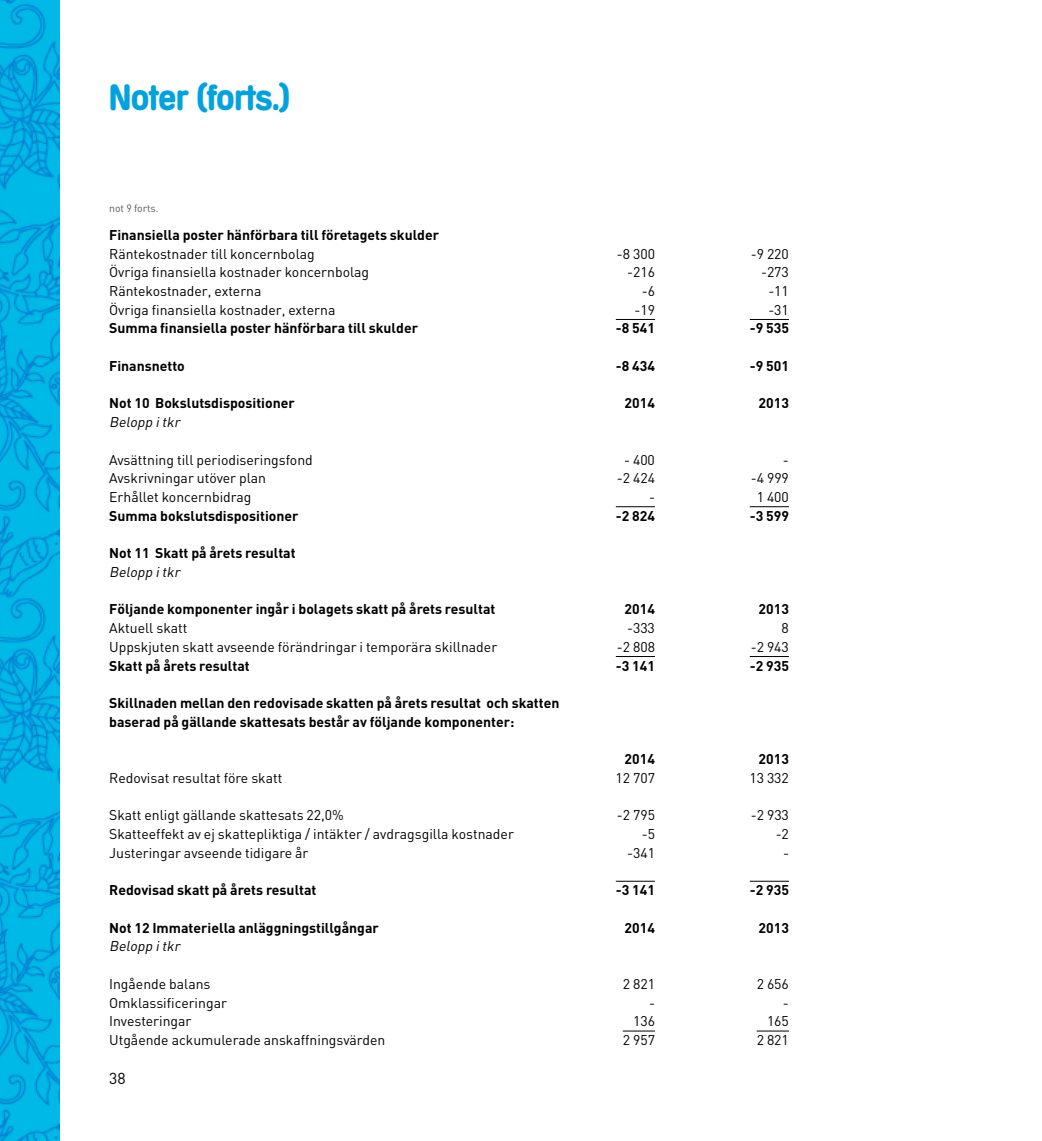
<style>
.page{position:relative;width:1042px;height:1141px;background:#fff}
.page>*{position:absolute;margin:0;border:0;box-sizing:border-box;transform-origin:0 0}
.t1{font:700 35px "Mercedes Serial";color:#00a2df}
.t2{font:15.75px "DIN";color:#000}
.t3{font:14px "DIN";color:#000}
.t4{font:700 14px/18.7px "DIN";color:#000}
.t5{font:italic 14px "DIN";color:#000}
.t6{font:10.5px "DIN";color:#575756}
</style>
<div class="page">
<img style="left:0;top:0;width:60px;height:1141px">
<hr style="left:616px;top:319px;width:39px;height:1px;background:#000">
<hr style="left:750px;top:319px;width:39px;height:1px;background:#000">
<hr style="left:616px;top:506px;width:39px;height:1px;background:#000">
<hr style="left:750px;top:506px;width:39px;height:1px;background:#000">
<hr style="left:616px;top:656px;width:39px;height:1px;background:#000">
<hr style="left:750px;top:656px;width:39px;height:1px;background:#000">
<hr style="left:616px;top:881px;width:39px;height:1px;background:#000">
<hr style="left:750px;top:881px;width:39px;height:1px;background:#000">
<hr style="left:623px;top:1031px;width:32px;height:1px;background:#000">
<hr style="left:757px;top:1031px;width:32px;height:1px;background:#000">
<h1 class="t1" style="left:109px;top:76px;width:182px">Noter (forts.)</h1>
<p class="t6" style="left:109px;top:202px;width:51px">not 9 forts.</p>
<p class="t4" style="left:109px;top:225px;width:331px">Finansiella poster hänförbara till företagets skulder</p>
<p class="t3" style="left:109px;top:245px;width:207px">Räntekostnader till koncernbolag</p>
<p class="t3" style="left:617px;top:245px;width:40px">-8 300</p>
<p class="t3" style="left:751px;top:245px;width:40px">-9 220</p>
<p class="t3" style="left:109px;top:263px;width:261px">Övriga finansiella kostnader koncernbolag</p>
<p class="t3" style="left:627px;top:263px;width:29px">-216</p>
<p class="t3" style="left:761px;top:263px;width:29px">-273</p>
<p class="t3" style="left:109px;top:282px;width:154px">Räntekostnader, externa</p>
<p class="t3" style="left:642px;top:282px;width:15px">-6</p>
<p class="t3" style="left:768px;top:282px;width:22px">-11</p>
<p class="t3" style="left:109px;top:301px;width:228px">Övriga finansiella kostnader, externa</p>
<p class="t3" style="left:634px;top:301px;width:22px">-19</p>
<p class="t3" style="left:768px;top:301px;width:22px">-31</p>
<p class="t4" style="left:109px;top:318px;width:310px">Summa finansiella poster hänförbara till skulder</p>
<p class="t4" style="left:616px;top:318px;width:41px">-8 541</p>
<p class="t4" style="left:750px;top:318px;width:41px">-9 535</p>
<p class="t4" style="left:109px;top:356px;width:77px">Finansnetto</p>
<p class="t4" style="left:616px;top:356px;width:41px">-8 434</p>
<p class="t4" style="left:750px;top:356px;width:41px">-9 501</p>
<p class="t4" style="left:109px;top:393px;width:187px">Not 10 Bokslutsdispositioner</p>
<p class="t4" style="left:624px;top:393px;width:32px">2014</p>
<p class="t4" style="left:758px;top:393px;width:32px">2013</p>
<p class="t5" style="left:109px;top:413px;width:75px">Belopp itkr</p>
<p class="t3" style="left:109px;top:451px;width:205px">Avsättning till periodiseringsfond</p>
<p class="t3" style="left:624px;top:451px;width:32px">- 400</p>
<p class="t3" style="left:783px;top:451px;width:7px">-</p>
<p class="t3" style="left:109px;top:469px;width:158px">Avskrivningar utöver plan</p>
<p class="t3" style="left:617px;top:469px;width:40px">-2 424</p>
<p class="t3" style="left:751px;top:469px;width:40px">-4 999</p>
<p class="t3" style="left:109px;top:488px;width:144px">Erhållet koncernbidrag</p>
<p class="t3" style="left:649px;top:488px;width:7px">-</p>
<p class="t3" style="left:757px;top:488px;width:34px">1 400</p>
<p class="t4" style="left:109px;top:506px;width:191px">Summa bokslutsdispositioner</p>
<p class="t4" style="left:616px;top:506px;width:41px">-2 824</p>
<p class="t4" style="left:750px;top:506px;width:41px">-3 599</p>
<p class="t4" style="left:109px;top:543px;width:188px">Not 11 Skatt på årets resultat</p>
<p class="t5" style="left:109px;top:563px;width:75px">Belopp itkr</p>
<p class="t4" style="left:109px;top:599px;width:388px">Följande komponenter ingår i bolagets skatt på årets resultat</p>
<p class="t4" style="left:624px;top:599px;width:32px">2014</p>
<p class="t4" style="left:758px;top:599px;width:32px">2013</p>
<p class="t3" style="left:109px;top:619px;width:80px">Aktuell skatt</p>
<p class="t3" style="left:627px;top:619px;width:29px">-333</p>
<p class="t3" style="left:781px;top:619px;width:9px">8</p>
<p class="t3" style="left:109px;top:638px;width:390px">Uppskjuten skatt avseende förändringar i temporära skillnader</p>
<p class="t3" style="left:617px;top:638px;width:40px">-2 808</p>
<p class="t3" style="left:751px;top:638px;width:40px">-2 943</p>
<p class="t4" style="left:109px;top:655px;width:142px">Skatt på årets resultat</p>
<p class="t4" style="left:616px;top:655px;width:41px">-3 141</p>
<p class="t4" style="left:750px;top:655px;width:41px">-2 935</p>
<p class="t4" style="left:109px;top:693px;width:452px">Skillnaden mellan den redovisade skatten på årets resultat och skatten baserad på gällande skattesats består av följande komponenter:</p>
<p class="t4" style="left:624px;top:749px;width:32px">2014</p>
<p class="t4" style="left:758px;top:749px;width:32px">2013</p>
<p class="t3" style="left:109px;top:769px;width:175px">Redovisat resultat före skatt</p>
<p class="t3" style="left:615px;top:769px;width:41px">12 707</p>
<p class="t3" style="left:749px;top:769px;width:41px">13 332</p>
<p class="t3" style="left:109px;top:806px;width:236px">Skatt enligt gällande skattesats 22,0%</p>
<p class="t3" style="left:617px;top:806px;width:40px">-2 795</p>
<p class="t3" style="left:751px;top:806px;width:40px">-2 933</p>
<p class="t3" style="left:109px;top:825px;width:406px">Skatteeffekt av ej skattepliktiga / intäkter / avdragsgilla kostnader</p>
<p class="t3" style="left:642px;top:825px;width:15px">-5</p>
<p class="t3" style="left:775px;top:825px;width:15px">-2</p>
<p class="t3" style="left:109px;top:844px;width:201px">Justeringar avseende tidigare år</p>
<p class="t3" style="left:627px;top:844px;width:29px">-341</p>
<p class="t3" style="left:783px;top:844px;width:7px">-</p>
<p class="t4" style="left:109px;top:880px;width:209px">Redovisad skatt på årets resultat</p>
<p class="t4" style="left:616px;top:880px;width:41px">-3 141</p>
<p class="t4" style="left:750px;top:880px;width:41px">-2 935</p>
<p class="t4" style="left:109px;top:918px;width:271px">Not 12 Immateriella anläggningstillgångar</p>
<p class="t4" style="left:624px;top:918px;width:32px">2014</p>
<p class="t4" style="left:758px;top:918px;width:32px">2013</p>
<p class="t5" style="left:109px;top:938px;width:75px">Belopp itkr</p>
<p class="t3" style="left:109px;top:975px;width:103px">Ingående balans</p>
<p class="t3" style="left:623px;top:975px;width:34px">2 821</p>
<p class="t3" style="left:757px;top:975px;width:34px">2 656</p>
<p class="t3" style="left:109px;top:994px;width:119px">Omklassificeringar</p>
<p class="t3" style="left:649px;top:994px;width:7px">-</p>
<p class="t3" style="left:783px;top:994px;width:7px">-</p>
<p class="t3" style="left:109px;top:1012px;width:84px">Investeringar</p>
<p class="t3" style="left:633px;top:1012px;width:23px">136</p>
<p class="t3" style="left:767px;top:1012px;width:23px">165</p>
<p class="t3" style="left:109px;top:1031px;width:278px">Utgående ackumulerade anskaffningsvärden</p>
<p class="t3" style="left:623px;top:1031px;width:34px">2 957</p>
<p class="t3" style="left:757px;top:1031px;width:34px">2 821</p>
<p class="t2" style="left:109px;top:1069px;width:18px">38</p>
</div>
